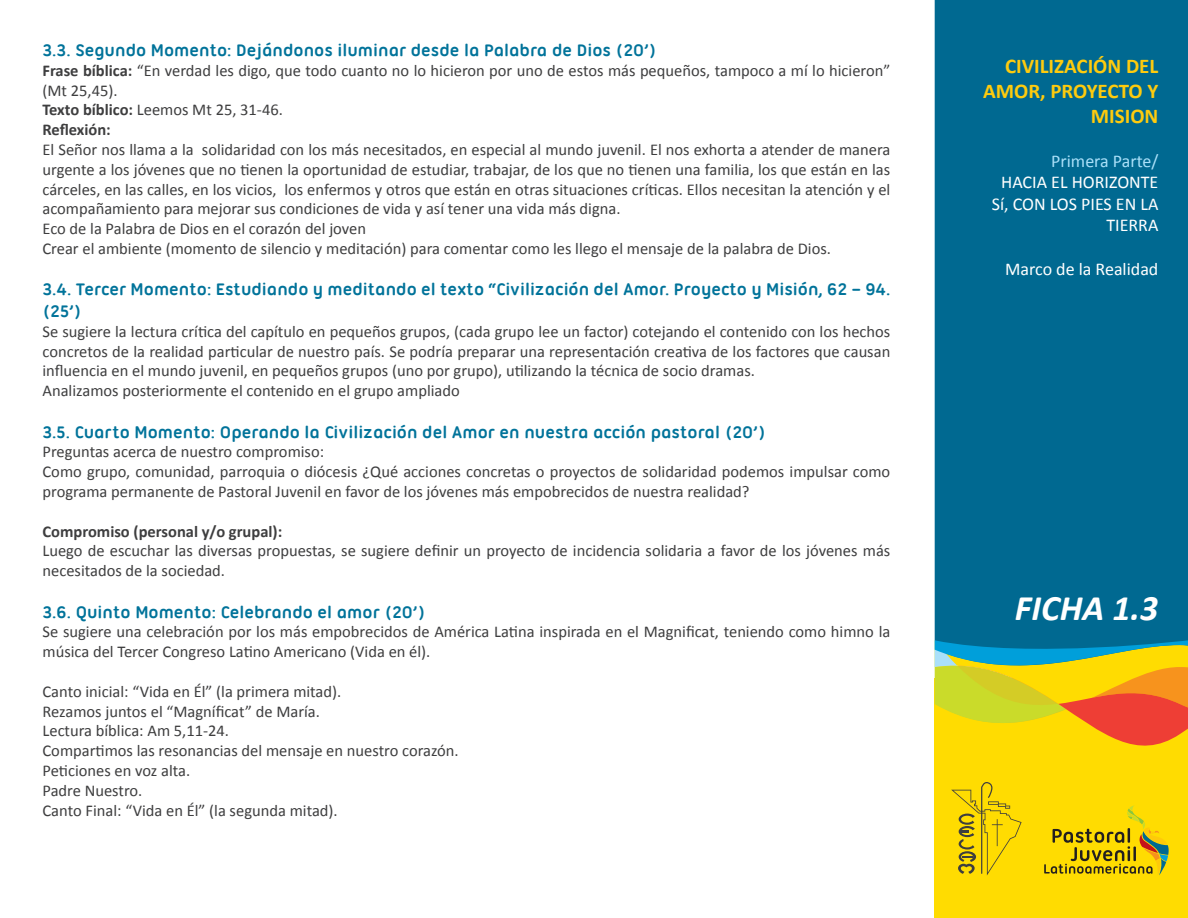
<style>
.page{position:relative;width:1188px;height:918px;background:#fff}
.page>*{position:absolute;margin:0;border:0;box-sizing:border-box;transform-origin:0 0}
.t1{font:italic 700 36px "Calibri";color:#fff}
.t2{font:700 21px/25.2px "Calibri";color:#fecb0e;text-align:right}
.subtitulo_3{font:700 18px/21.6px "Ubuntu Titling";color:#00739a}
.t3{font:18px/21.6px "Calibri";color:#fff;text-align:right}
.t4{font:18px "Calibri";color:#aae0f9}
.texto{font:16.5px/19.8px "Calibri";color:#3e3e3f}
.texto-2{font:700 16.5px "Calibri";color:#3e3e3f}
.s1{font-weight:700}
</style>
<div class="page">
<div style="left:935px;top:678px;width:253px;height:240px;background:#ffdc01"></div>
<div style="left:935px;top:0;width:253px;height:640px;background:#006991"></div>
<svg style="left:935px;top:640px;width:253px;height:106px"></svg>
<svg style="left:951px;top:782px;width:71px;height:93px"></svg>
<svg style="left:1044px;top:805px;width:125px;height:70px"></svg>
<p class="subtitulo_3" style="left:43px;top:39px;width:615px">3.3. Segundo Momento: Dejándonos iluminar desde la Palabra de Dios (20’)</p>
<p class="texto" style="left:43px;top:60px;width:849px"><span class="s1">Frase bíblica:</span> “En verdad les digo, que todo cuanto no lo hicieron por uno de estos más pequeños, tampoco a mí lo hicieron” (Mt 25,45).</p>
<p class="texto" style="left:43px;top:99px;width:242px"><span class="s1">Texto bíblico:</span> Leemos Mt 25, 31-46.</p>
<p class="texto-2" style="left:43px;top:120px;width:70px">Reflexión:</p>
<p class="texto" style="left:43px;top:139px;width:849px;text-align:justify">El Señor nos llama a la solidaridad con los más necesitados, en especial al mundo juvenil. El nos exhorta a atender de manera urgente a los jóvenes que no tienen la oportunidad de estudiar, trabajar, de los que no tienen una familia, los que están en las cárceles, en las calles, en los vicios, los enfermos y otros que están en otras situaciones críticas. Ellos necesitan la atención y el acompañamiento para mejorar sus condiciones de vida y así tener una vida más digna.</p>
<p class="texto" style="left:43px;top:218px;width:325px">Eco de la Palabra de Dios en el corazón del joven</p>
<p class="texto" style="left:43px;top:238px;width:790px">Crear el ambiente (momento de silencio y meditación) para comentar como les llego el mensaje de la palabra de Dios.</p>
<p class="subtitulo_3" style="left:43px;top:278px;width:849px">3.4. Tercer Momento: Estudiando y meditando el texto “Civilización del Amor. Proyecto y Misión, 62 – 94. (25’)</p>
<p class="texto" style="left:43px;top:321px;width:849px;text-align:justify">Se sugiere la lectura crítica del capítulo en pequeños grupos, (cada grupo lee un factor) cotejando el contenido con los hechos concretos de la realidad particular de nuestro país. Se podría preparar una representación creativa de los factores que causan influencia en el mundo juvenil, en pequeños grupos (uno por grupo), utilizando la técnica de socio dramas.</p>
<p class="texto" style="left:43px;top:380px;width:419px">Analizamos posteriormente el contenido en el grupo ampliado</p>
<p class="subtitulo_3" style="left:43px;top:421px;width:724px">3.5. Cuarto Momento: Operando la Civilización del Amor en nuestra acción pastoral (20’)</p>
<p class="texto" style="left:43px;top:441px;width:283px">Preguntas acerca de nuestro compromiso:</p>
<p class="texto" style="left:43px;top:461px;width:849px">Como grupo, comunidad, parroquia o diócesis ¿Qué acciones concretas o proyectos de solidaridad podemos impulsar como programa permanente de Pastoral Juvenil en favor de los jóvenes más empobrecidos de nuestra realidad?</p>
<p class="texto-2" style="left:43px;top:521px;width:241px">Compromiso (personal y/o grupal):</p>
<p class="texto" style="left:43px;top:540px;width:849px">Luego de escuchar las diversas propuestas, se sugiere definir un proyecto de incidencia solidaria a favor de los jóvenes más necesitados de la sociedad.</p>
<p class="subtitulo_3" style="left:43px;top:601px;width:384px">3.6. Quinto Momento: Celebrando el amor (20’)</p>
<p class="texto" style="left:43px;top:621px;width:849px">Se sugiere una celebración por los más empobrecidos de América Latina inspirada en el Magnificat, teniendo como himno la música del Tercer Congreso Latino Americano (Vida en él).</p>
<p class="texto" style="left:43px;top:681px;width:300px">Canto inicial: “Vida en Él” (la primera mitad).</p>
<p class="texto" style="left:43px;top:700px;width:279px">Rezamos juntos el “Magníficat” de María.</p>
<p class="texto" style="left:43px;top:720px;width:188px">Lectura bíblica: Am 5,11-24.</p>
<p class="texto" style="left:43px;top:740px;width:418px">Compartimos las resonancias del mensaje en nuestro corazón.</p>
<p class="texto" style="left:43px;top:760px;width:149px">Peticiones en voz alta.</p>
<p class="texto" style="left:43px;top:780px;width:101px">Padre Nuestro.</p>
<p class="texto" style="left:43px;top:799px;width:297px">Canto Final: “Vida en Él” (la segunda mitad).</p>
<p class="t2" style="left:983px;top:52px;width:177px">CIVILIZACIÓN DEL<br>AMOR, PROYECTO Y<br>MISION</p>
<p class="t4" style="left:1051px;top:149px;width:109px">Primera Parte/</p>
<p class="t3" style="left:992px;top:171px;width:168px">HACIA EL HORIZONTE<br>Sí, CON LOS PIES EN LA<br>TIERRA</p>
<p class="t3" style="left:1005px;top:257px;width:155px">Marco de la Realidad</p>
<h1 class="t1" style="left:1015px;top:586px;width:145px">FICHA 1.3</h1>
</div>
